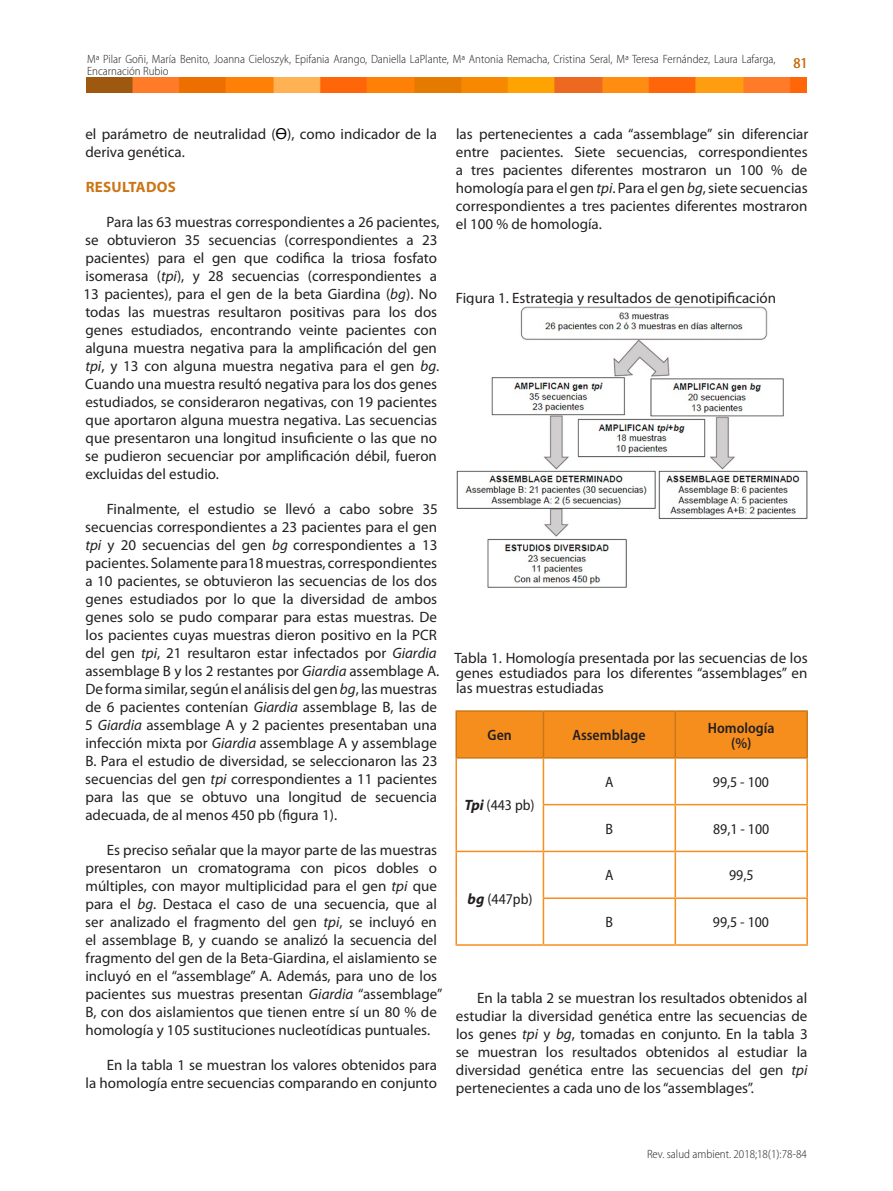
<style>
.page{position:relative;width:893px;height:1191px;background:#fff}
.page>*{position:absolute;margin:0;border:0;box-sizing:border-box;transform-origin:0 0}
.ARTICULO__texto{font:15px/18px "Myriad Pro";color:#231f20}
.TABLA__título{font:15px/15px "Myriad Pro";color:#231f20;text-align:justify}
.TABLA_Celda{font:semi-condensed 15px "Myriad Pro";color:#231f20}
.TABLA_Encabezado{font:600 semi-condensed 15px "Myriad Pro";color:#231f20}
.ARTÍCULO__titulo_nor{font:700 15px "Myriad Pro";letter-spacing:.02em;color:#cb7616}
.t1{font:semi-condensed 15px "Myriad Pro";color:#cb7616}
.t2{font:300 semi-condensed 12px/12px "Myriad Pro";color:#231f20}
.s1{font-family:"Microsoft Sans Serif";color:#000}
.s2{font-style:italic}
.s3{font-weight:700;font-style:italic;font-stretch:normal}
</style>
<div class="page">
<img style="left:86px;top:77px;width:721px;height:15px">
<img style="left:456px;top:306px;width:351px;height:281px">
<div style="left:457px;top:712px;width:349px;height:45px;background:#f68e1e"></div>
<hr style="left:455px;top:944px;width:88px;height:1px;background:#f68e1e">
<hr style="left:543px;top:712px;width:1px;height:45px;background:#cb7616">
<hr style="left:675px;top:712px;width:1px;height:45px;background:#cb7616">
<hr style="left:675px;top:758px;width:1px;height:46px;background:#f68e1e">
<hr style="left:543px;top:804px;width:132px;height:1px;background:#f68e1e">
<hr style="left:675px;top:804px;width:133px;height:1px;background:#f68e1e">
<hr style="left:675px;top:805px;width:1px;height:45px;background:#f68e1e">
<hr style="left:543px;top:850px;width:132px;height:2px;background:#f68e1e">
<hr style="left:675px;top:850px;width:133px;height:2px;background:#f68e1e">
<hr style="left:675px;top:852px;width:1px;height:45px;background:#f68e1e">
<hr style="left:543px;top:897px;width:132px;height:2px;background:#f68e1e">
<hr style="left:675px;top:897px;width:133px;height:2px;background:#f68e1e">
<hr style="left:675px;top:899px;width:1px;height:45px;background:#f68e1e">
<hr style="left:806px;top:758px;width:2px;height:46px;background:#f68e1e">
<hr style="left:806px;top:805px;width:2px;height:45px;background:#f68e1e">
<hr style="left:806px;top:852px;width:2px;height:45px;background:#f68e1e">
<hr style="left:806px;top:899px;width:2px;height:45px;background:#f68e1e">
<hr style="left:543px;top:944px;width:132px;height:1px;background:#f68e1e">
<hr style="left:675px;top:944px;width:133px;height:1px;background:#f68e1e">
<hr style="left:455px;top:758px;width:2px;height:46px;background:#f68e1e">
<hr style="left:543px;top:758px;width:1px;height:46px;background:#f68e1e">
<hr style="left:455px;top:804px;width:2px;height:46px;background:#f68e1e">
<hr style="left:543px;top:805px;width:1px;height:45px;background:#f68e1e">
<hr style="left:455px;top:850px;width:88px;height:2px;background:#f68e1e">
<hr style="left:455px;top:852px;width:2px;height:46px;background:#f68e1e">
<hr style="left:543px;top:852px;width:1px;height:45px;background:#f68e1e">
<hr style="left:455px;top:898px;width:2px;height:46px;background:#f68e1e">
<hr style="left:543px;top:899px;width:1px;height:45px;background:#f68e1e">
<hr style="left:455px;top:710px;width:88px;height:2px;background:#cb7616">
<hr style="left:455px;top:712px;width:2px;height:45px;background:#cb7616">
<hr style="left:543px;top:710px;width:132px;height:2px;background:#cb7616">
<hr style="left:675px;top:710px;width:133px;height:2px;background:#cb7616">
<hr style="left:806px;top:712px;width:2px;height:45px;background:#cb7616">
<hr style="left:455px;top:757px;width:88px;height:1px;background:#cb7616">
<hr style="left:543px;top:757px;width:132px;height:1px;background:#cb7616">
<hr style="left:675px;top:757px;width:133px;height:1px;background:#cb7616">
<p class="t2" style="left:87px;top:53px;width:690px">Mª Pilar Goñi, María Benito, Joanna Cieloszyk, Epifania Arango, Daniella LaPlante, Mª Antonia Remacha, Cristina Seral, Mª Teresa Fernández, Laura Lafarga,<br>Encarnación Rubio</p>
<p class="t1" style="left:793px;top:54px;width:16px">81</p>
<p class="ARTICULO__texto" style="left:85px;top:125px;width:353px">el parámetro de neutralidad (<span class="s1">ϴ</span>), como indicador de la deriva genética.</p>
<p class="ARTÍCULO__titulo_nor" style="left:86px;top:177px;width:92px">RESULTADOS</p>
<p class="ARTICULO__texto" style="left:84px;top:213px;width:358px;text-indent:23px">Para las 63 muestras correspondientes a 26 pacientes, se obtuvieron 35 secuencias (correspondientes a 23 pacientes) para el gen que codifica la triosa fosfato isomerasa (<span class="s2">tpi</span>), y 28 secuencias (correspondientes a 13 pacientes), para el gen de la beta Giardina (<span class="s2">bg</span>). No todas las muestras resultaron positivas para los dos genes estudiados, encontrando veinte pacientes con alguna muestra negativa para la amplificación del gen <span class="s2">tpi</span>, y 13 con alguna muestra negativa para el gen <span class="s2">bg</span>.<br>Cuando una muestra resultó negativa para los dos genes estudiados, se consideraron negativas, con 19 pacientes que aportaron alguna muestra negativa. Las secuencias que presentaron una longitud insuficiente o las que no se pudieron secuenciar por amplificación débil, fueron excluidas del estudio.</p>
<p class="ARTICULO__texto" style="left:85px;top:500px;width:356px;text-indent:22px">Finalmente, el estudio se llevó a cabo sobre 35 secuencias correspondientes a 23 pacientes para el gen <span class="s2">tpi</span> y 20 secuencias del gen <span class="s2">bg</span> correspondientes a 13 pacientes. Solamente para18 muestras, correspondientes a 10 pacientes, se obtuvieron las secuencias de los dos genes estudiados por lo que la diversidad de ambos genes solo se pudo comparar para estas muestras. De los pacientes cuyas muestras dieron positivo en la PCR del gen <span class="s2">tpi</span>, 21 resultaron estar infectados por <span class="s2">Giardia </span>assemblage B y los 2 restantes por <span class="s2">Giardia</span> assemblage A.<br>De forma similar, según el análisis del gen <span class="s2">bg</span>, las muestras de 6 pacientes contenían <span class="s2">Giardia</span> assemblage B, las de 5 <span class="s2">Giardia</span> assemblage A y 2 pacientes presentaban una infección mixta por <span class="s2">Giardia</span> assemblage A y assemblage B. Para el estudio de diversidad, se seleccionaron las 23 secuencias del gen <span class="s2">tpi</span> correspondientes a 11 pacientes para las que se obtuvo una longitud de secuencia adecuada, de al menos 450 pb (figura 1).</p>
<p class="ARTICULO__texto" style="left:85px;top:841px;width:359px;text-indent:21px">Es preciso señalar que la mayor parte de las muestras presentaron un cromatograma con picos dobles o múltiples, con mayor multiplicidad para el gen <span class="s2">tpi</span> que para el <span class="s2">bg</span>. Destaca el caso de una secuencia, que al ser analizado el fragmento del gen <span class="s2">tpi</span>, se incluyó en el assemblage B, y cuando se analizó la secuencia del fragmento del gen de la Beta-Giardina, el aislamiento se incluyó en el “assemblage” A. Además, para uno de los pacientes sus muestras presentan <span class="s2">Giardia</span> “assemblage” B, con dos aislamientos que tienen entre sí un 80 % de homología y 105 sustituciones nucleotídicas puntuales.</p>
<p class="ARTICULO__texto" style="left:86px;top:1056px;width:353px;text-align:right">En la tabla 1 se muestran los valores obtenidos para<br>la homología entre secuencias comparando en conjunto</p>
<p class="ARTICULO__texto" style="left:456px;top:125px;width:354px;text-align:justify">las pertenecientes a cada “assemblage” sin diferenciar entre pacientes. Siete secuencias, correspondientes a tres pacientes diferentes mostraron un 100 % de homología para el gen <span class="s2">tpi</span>. Para el gen <span class="s2">bg</span>, siete secuencias correspondientes a tres pacientes diferentes mostraron el 100 % de homología.</p>
<p class="TABLA__título" style="left:456px;top:291px;width:322px">Figura 1. Estrategia y resultados de genotipificación</p>
<p class="TABLA__título" style="left:454px;top:650px;width:355px">Tabla 1. Homología presentada por las secuencias de los genes estudiados para los diferentes “assemblages” en las muestras estudiadas</p>
<p class="TABLA_Encabezado" style="left:487px;top:725px;width:26px">Gen</p>
<p class="TABLA_Encabezado" style="left:572px;top:725px;width:75px">Assemblage</p>
<p class="TABLA_Encabezado" style="left:708px;top:718px;width:68px">Homología</p>
<p class="TABLA_Encabezado" style="left:731px;top:733px;width:22px">(%)</p>
<p class="TABLA_Celda" style="left:464px;top:796px;width:72px"><span class="s3">Tpi</span> (443 pb)</p>
<p class="TABLA_Celda" style="left:468px;top:889px;width:66px"><span class="s3">bg</span> (447pb)</p>
<p class="TABLA_Celda" style="left:605px;top:772px;width:10px">A</p>
<p class="TABLA_Celda" style="left:713px;top:772px;width:58px">99,5 - 100</p>
<p class="TABLA_Celda" style="left:606px;top:819px;width:9px">B</p>
<p class="TABLA_Celda" style="left:713px;top:819px;width:58px">89,1 - 100</p>
<p class="TABLA_Celda" style="left:605px;top:866px;width:10px">A</p>
<p class="TABLA_Celda" style="left:729px;top:866px;width:26px">99,5</p>
<p class="TABLA_Celda" style="left:606px;top:913px;width:9px">B</p>
<p class="TABLA_Celda" style="left:713px;top:913px;width:58px">99,5 - 100</p>
<p class="ARTICULO__texto" style="left:456px;top:988px;width:354px;text-align:justify;text-indent:21px">En la tabla 2 se muestran los resultados obtenidos al estudiar la diversidad genética entre las secuencias de los genes <span class="s2">tpi</span> y <span class="s2">bg</span>, tomadas en conjunto. En la tabla 3 se muestran los resultados obtenidos al estudiar la diversidad genética entre las secuencias del gen <span class="s2">tpi </span>pertenecientes a cada uno de los “assemblages”.</p>
<p class="t2" style="left:647px;top:1147px;width:161px">Rev. salud ambient. 2018;18(1):78-84</p>
</div>
